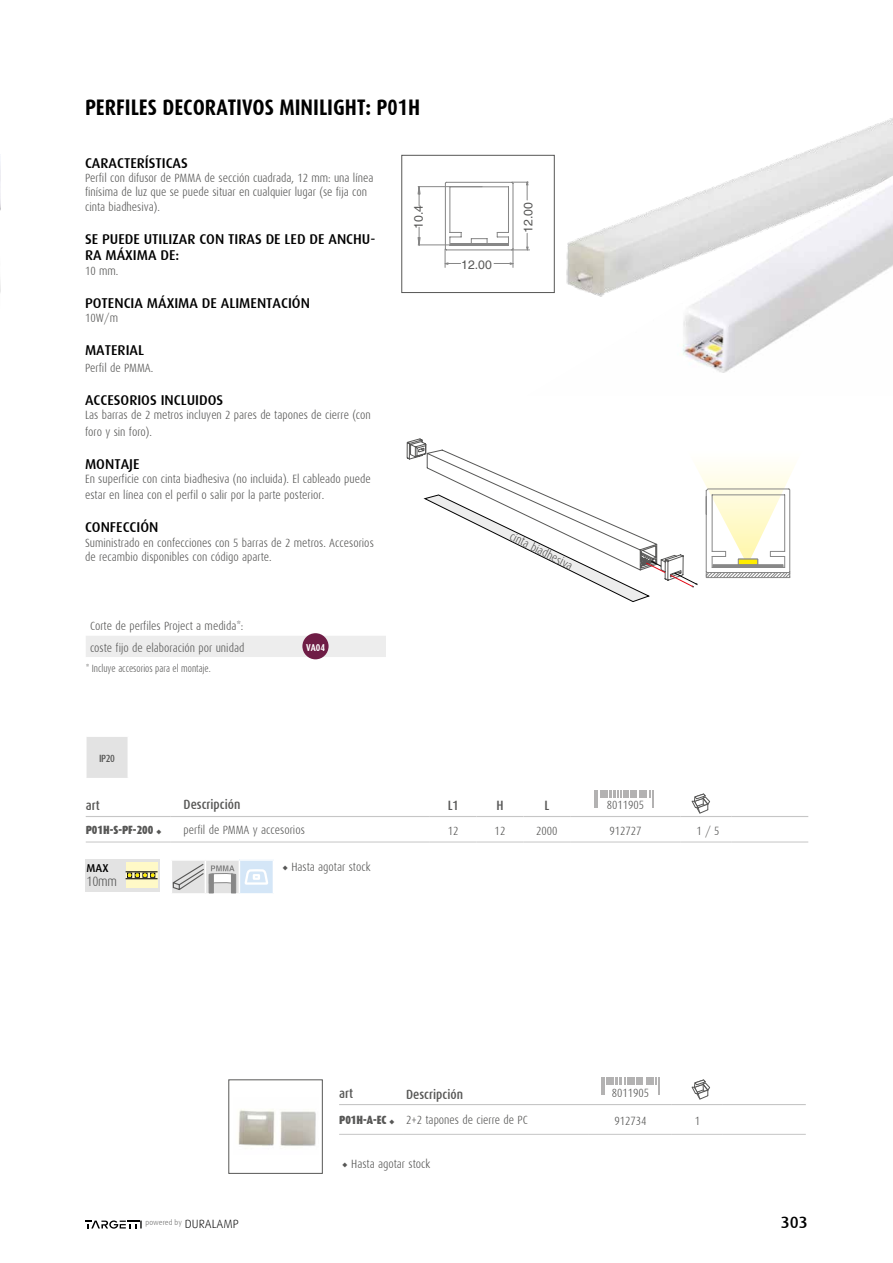
<style>
.page{position:relative;width:893px;height:1263px;background:#fff}
.page>*{position:absolute;margin:0;border:0;box-sizing:border-box;transform-origin:0 0}
.t1{font:700 22.5px "Dax Condensed";color:#000}
.t2{font:500 16.5px "Dax";color:#000}
.t3{font:500 14.25px/16.5px "Dax";color:#000}
.t4{font:300 13.65px "Dax Condensed";color:#575756}
.t5{font:500 13.5px "Dax Condensed";color:#575756}
.t6{font:12.3px "Helvetica";color:#575756}
.t7{font:300 12px/14.4px "Dax Condensed";color:#575756}
.t8{font:900 12px "Dax Condensed";color:#575756}
.t9{font:500 11.4px "Dax";color:#000}
.t10{font:300 10.5px "Dax Condensed";color:#575756;scale:.9 1}
.t11{font:500 10.5px "Dax Condensed";color:#575756}
.t12{font:700 10.05px "Dax Condensed";color:#fff}
.t13{font:300 7.5px "Dax";color:#575756}
.s1{font-family:"Minion Pro";font-weight:400}
.s2{font-size:12px;color:#000}
</style>
<div class="page">
<svg style="left:85px;top:1220px;width:57px;height:8px"></svg>
<img style="left:0;top:161px;width:1px;height:132px">
<div style="left:86px;top:736px;width:42px;height:43px;background:#e3e3e3"></div>
<hr style="left:85px;top:735px;width:44px;height:2px;background:#fff">
<hr style="left:85px;top:737px;width:2px;height:41px;background:#fff">
<hr style="left:85px;top:778px;width:44px;height:1px;background:#fff">
<img style="left:512px;top:118px;width:381px;height:150px">
<img style="left:527px;top:175px;width:366px;height:198px">
<hr style="left:339px;top:1134px;width:65px;height:1px;background:#c6c6c6">
<hr style="left:404px;top:1134px;width:185px;height:1px;background:#c6c6c6">
<hr style="left:589px;top:1134px;width:83px;height:1px;background:#c6c6c6">
<hr style="left:672px;top:1134px;width:51px;height:1px;background:#c6c6c6">
<hr style="left:723px;top:1134px;width:83px;height:1px;background:#c6c6c6">
<hr style="left:339px;top:1104px;width:65px;height:1px;background:#c6c6c6">
<hr style="left:404px;top:1104px;width:185px;height:1px;background:#c6c6c6">
<hr style="left:589px;top:1104px;width:83px;height:1px;background:#c6c6c6">
<hr style="left:672px;top:1104px;width:51px;height:1px;background:#c6c6c6">
<hr style="left:723px;top:1104px;width:83px;height:1px;background:#c6c6c6">
<svg style="left:601px;top:1077px;width:58px;height:18px"></svg>
<img style="left:238px;top:1109px;width:78px;height:37px">
<div style="left:229px;top:1079px;width:94px;height:94px;border:1px solid #575756"></div>
<hr style="left:86px;top:842px;width:85px;height:1px;background:#c6c6c6">
<hr style="left:171px;top:842px;width:259px;height:1px;background:#c6c6c6">
<hr style="left:430px;top:842px;width:47px;height:1px;background:#c6c6c6">
<hr style="left:477px;top:842px;width:46px;height:1px;background:#c6c6c6">
<hr style="left:523px;top:842px;width:47px;height:1px;background:#c6c6c6">
<hr style="left:570px;top:842px;width:111px;height:1px;background:#c6c6c6">
<hr style="left:681px;top:842px;width:51px;height:1px;background:#c6c6c6">
<hr style="left:732px;top:842px;width:76px;height:1px;background:#c6c6c6">
<hr style="left:86px;top:816px;width:85px;height:1px;background:#c6c6c6">
<hr style="left:171px;top:816px;width:259px;height:1px;background:#c6c6c6">
<hr style="left:430px;top:816px;width:47px;height:1px;background:#c6c6c6">
<hr style="left:477px;top:816px;width:46px;height:1px;background:#c6c6c6">
<hr style="left:523px;top:816px;width:47px;height:1px;background:#c6c6c6">
<hr style="left:570px;top:816px;width:111px;height:1px;background:#c6c6c6">
<hr style="left:681px;top:816px;width:51px;height:1px;background:#c6c6c6">
<hr style="left:732px;top:816px;width:76px;height:1px;background:#c6c6c6">
<svg style="left:595px;top:790px;width:58px;height:18px"></svg>
<svg style="left:407px;top:439px;width:388px;height:163px"></svg>
<svg style="left:738px;top:559px;width:20px;height:5px"></svg>
<svg style="left:712px;top:564px;width:71px;height:4px"></svg>
<svg style="left:418px;top:181px;width:112px;height:86px"></svg>
<div style="left:401px;top:155px;width:154px;height:138px;border:1px solid #575756"></div>
<div style="left:85px;top:859px;width:75px;height:32px;background:#e3e3e3"></div>
<svg style="left:126px;top:862px;width:32px;height:26px"></svg>
<svg style="left:127px;top:873px;width:28px;height:4px"></svg>
<hr style="left:126px;top:871px;width:32px;height:1px;background:#000">
<hr style="left:126px;top:878px;width:32px;height:1px;background:#000">
<div style="left:239px;top:860px;width:34px;height:34px;background:#d4e6f7"></div>
<hr style="left:239px;top:859px;width:35px;height:2px;background:#fff">
<hr style="left:239px;top:893px;width:35px;height:2px;background:#fff">
<svg style="left:172px;top:860px;width:97px;height:34px"></svg>
<svg style="left:86px;top:633px;width:300px;height:27px"></svg>
<div style="left:302px;top:633px;width:27px;height:26px;background:#6f1d46;border-radius:50%"></div>
<svg style="left:691px;top:793px;width:19px;height:20px"></svg>
<svg style="left:691px;top:1079px;width:19px;height:20px"></svg>
<h1 class="t1" style="left:85px;top:95px;width:337px">PERFILES DECORATIVOS MINILIGHT: P01H</h1>
<p class="t3" style="left:85px;top:155px;width:104px">CARACTERÍSTICAS</p>
<p class="t7" style="left:85px;top:171px;width:290px">Perfil con difusor de PMMA de sección cuadrada, 12 mm: una línea finísima de luz que se puede situar en cualquier lugar (se fija con cinta biadhesiva).</p>
<p class="t3" style="left:85px;top:231px;width:292px">SE PUEDE UTILIZAR CON TIRAS DE LED DE ANCHU-<br>RA MÁXIMA DE:</p>
<p class="t7" style="left:85px;top:264px;width:35px">10 mm.</p>
<p class="t3" style="left:85px;top:295px;width:226px">POTENCIA MÁXIMA DE ALIMENTACIÓN</p>
<p class="t7" style="left:85px;top:311px;width:34px">10W/m</p>
<p class="t3" style="left:85px;top:342px;width:61px">MATERIAL</p>
<p class="t7" style="left:85px;top:360px;width:70px">Perfil de PMMA.</p>
<p class="t3" style="left:85px;top:392px;width:140px">ACCESORIOS INCLUIDOS</p>
<p class="t7" style="left:85px;top:407px;width:287px;line-height:16.5px">Las barras de 2 metros incluyen 2 pares de tapones de cierre (con foro y sin foro).</p>
<p class="t3" style="left:85px;top:455px;width:56px">MONTAJE</p>
<p class="t7" style="left:85px;top:471px;width:287px;line-height:16.5px">En superficie con cinta biadhesiva (no incluida). El cableado puede estar en línea con el perfil o salir por la parte posterior.</p>
<p class="t3" style="left:85px;top:519px;width:75px">CONFECCIÓN</p>
<p class="t7" style="left:85px;top:536px;width:290px">Suministrado en confecciones con 5 barras de 2 metros. Accesorios de recambio disponibles con código aparte.</p>
<p class="t7" style="left:90px;top:616px;width:156px;line-height:21.3px">Corte de perfiles Project a medida*: coste fijo de elaboración por unidad</p>
<p class="t10" style="left:86px;top:663px;width:140px">* Incluye accesorios para el montaje.</p>
<p class="t11" style="left:99px;top:753px;width:18px">IP20</p>
<p class="t12" style="left:306px;top:642px;width:20px">VA04</p>
<p class="t6" style="left:411px;top:229px;width:25px;rotate:-90deg">10.4</p>
<p class="t6" style="left:461px;top:257px;width:32px">12.00</p>
<p class="t6" style="left:521px;top:233px;width:32px;rotate:-90deg">12.00</p>
<p class="t7" style="left:514px;top:529px;width:70px;rotate:27deg">cinta biadhesiva</p>
<p class="t5" style="left:184px;top:796px;width:58px">Descripción</p>
<p class="t7" style="left:184px;top:823px;width:123px">perfil de PMMA y accesorios</p>
<p class="t5" style="left:86px;top:797px;width:15px">art</p>
<p class="t5" style="left:448px;top:797px;width:12px">L1</p>
<p class="t5" style="left:496px;top:797px;width:9px">H</p>
<p class="t5" style="left:544px;top:797px;width:6px">L</p>
<p class="t7" style="left:607px;top:797px;width:39px">8011905</p>
<p class="t8" style="left:86px;top:823px;width:77px">P01H-S-PF-200 <span class="s1">◆</span></p>
<p class="t7" style="left:448px;top:823px;width:12px">12</p>
<p class="t7" style="left:495px;top:823px;width:12px">12</p>
<p class="t7" style="left:536px;top:823px;width:23px">2000</p>
<p class="t7" style="left:609px;top:823px;width:34px">912727</p>
<p class="t7" style="left:696px;top:823px;width:25px">1 / 5</p>
<p class="t9" style="left:87px;top:862px;width:23px">MAX</p>
<p class="t4" style="left:87px;top:873px;width:32px">10mm</p>
<p class="t7" style="left:282px;top:859px;width:90px"><span class="s1">◆</span> Hasta agotar stock</p>
<p class="t5" style="left:406px;top:1086px;width:58px">Descripción</p>
<p class="t7" style="left:406px;top:1112px;width:123px">2+2 tapones de cierre de PC</p>
<p class="t5" style="left:339px;top:1085px;width:15px">art</p>
<p class="t7" style="left:612px;top:1085px;width:39px">8011905</p>
<p class="t8" style="left:339px;top:1113px;width:57px">P01H-A-EC <span class="s1">◆</span></p>
<p class="t7" style="left:614px;top:1114px;width:34px">912734</p>
<p class="t7" style="left:695px;top:1114px;width:7px">1</p>
<p class="t7" style="left:342px;top:1157px;width:90px"><span class="s1">◆</span> Hasta agotar stock</p>
<p class="t13" style="left:146px;top:1218px;width:95px">powered by <span class="s2">DURALAMP</span></p>
<h2 class="t2" style="left:781px;top:1213px;width:29px">303</h2>
</div>
